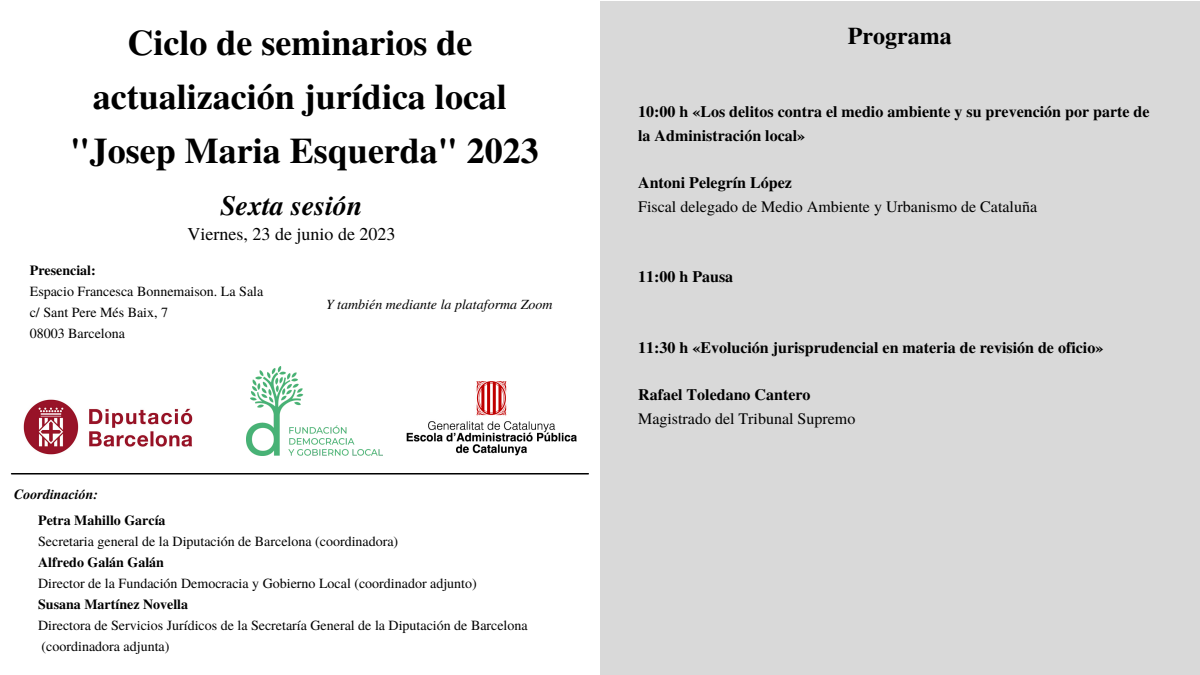
<style>
.page{position:relative;width:1200px;height:675px;background:#fff}
.page>*{position:absolute;margin:0;border:0;box-sizing:border-box;transform-origin:0 0}
.t1{font:700 36px/54px "Te X Gyre Termes";color:#000;text-align:center}
.t2{font:italic 700 28px "Te X Gyre Termes";color:#000}
.t3{font:700 24px "Te X Gyre Termes";color:#000}
.t4{font:18px "Te X Gyre Termes";color:#000}
.t5{font:700 16px/24px "Te X Gyre Termes";color:#000}
.t6{font:16px "Te X Gyre Termes";color:#000}
.t7{font:14px/21px "Te X Gyre Termes";color:#000}
.t8{font:700 14px "Te X Gyre Termes";color:#000}
.t9{font:italic 14px "Te X Gyre Termes";color:#000}
.t10{font:italic 700 14px "Te X Gyre Termes";color:#000}
</style>
<div class="page">
<img style="left:10px;top:399px;width:183px;height:76px">
<div style="left:600px;top:1px;width:600px;height:674px;background:#d9d9d9"></div>
<hr style="left:12px;top:473px;width:576px;height:2px;background:#000">
<img style="left:246px;top:366px;width:137px;height:89px">
<img style="left:407px;top:381px;width:170px;height:74px">
<p class="t1" style="left:93px;top:14px;width:416px">Ciclo de seminarios de actualización jurídica local</p>
<p class="t1" style="left:70px;top:122px;width:470px">"Josep Maria Esquerda" 2023</p>
<p class="t2" style="left:220px;top:185px;width:144px">Sexta sesión</p>
<p class="t4" style="left:188px;top:221px;width:209px">Viernes, 23 de junio de 2023</p>
<p class="t8" style="left:30px;top:259px;width:68px">Presencial:</p>
<p class="t7" style="left:30px;top:280px;width:235px">Espacio Francesca Bonnemaison. La Sala</p>
<p class="t7" style="left:30px;top:301px;width:140px">c/ Sant Pere Més Baix, 7</p>
<p class="t7" style="left:30px;top:322px;width:97px">08003 Barcelona</p>
<p class="t9" style="left:326px;top:294px;width:228px">Y también mediante la plataforma Zoom</p>
<p class="t10" style="left:14px;top:484px;width:85px">Coordinación:</p>
<p class="t8" style="left:38px;top:509px;width:129px">Petra Mahillo García</p>
<p class="t7" style="left:38px;top:530px;width:362px">Secretaria general de la Diputación de Barcelona (coordinadora)</p>
<p class="t8" style="left:38px;top:551px;width:127px">Alfredo Galán Galán</p>
<p class="t7" style="left:38px;top:572px;width:440px">Director de la Fundación Democracia y Gobierno Local (coordinador adjunto)</p>
<p class="t8" style="left:38px;top:593px;width:152px">Susana Martínez Novella</p>
<p class="t7" style="left:38px;top:614px;width:491px">Directora de Servicios Jurídicos de la Secretaría General de la Diputación de Barcelona (coordinadora adjunta)</p>
<p class="t3" style="left:848px;top:17px;width:105px">Programa</p>
<p class="t5" style="left:638px;top:99px;width:513px">10:00 h «Los delitos contra el medio ambiente y su prevención por parte de la Administración local»</p>
<p class="t5" style="left:638px;top:170px;width:155px">Antoni Pelegrín López</p>
<p class="t6" style="left:638px;top:196px;width:400px">Fiscal delegado de Medio Ambiente y Urbanismo de Cataluña</p>
<p class="t5" style="left:638px;top:264px;width:97px">11:00 h Pausa</p>
<p class="t5" style="left:638px;top:334px;width:467px">11:30 h «Evolución jurisprudencial en materia de revisión de oficio»</p>
<p class="t5" style="left:638px;top:382px;width:174px">Rafael Toledano Cantero</p>
<p class="t6" style="left:638px;top:407px;width:219px">Magistrado del Tribunal Supremo</p>
</div>
